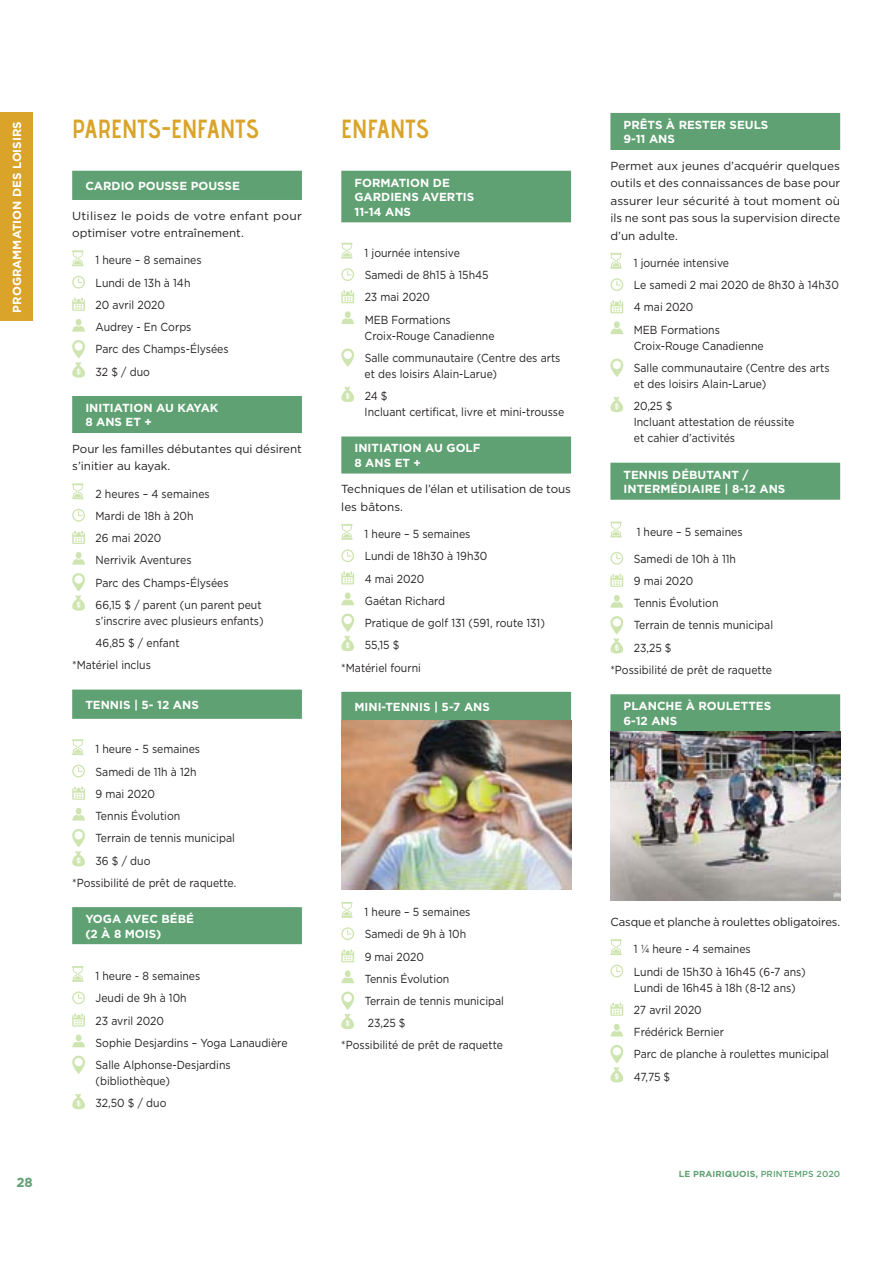
<style>
.page{position:relative;width:893px;height:1263px;background:#fff}
.page>*{position:absolute;margin:0;border:0;box-sizing:border-box;transform-origin:0 0}
.t1{font:700 26.25px "Advent Pro";letter-spacing:.01em;color:#d9a429;scale:.9 1}
.t2{font:700 13.2px "Gotham";color:#5fa172}
.t3{font:11.7px/22.2px "Gotham";color:#231f20;scale:.9 1}
.t4{font:11.7px/17.5px "Gotham";color:#231f20}
.t5{font:700 11.7px/14.5px "Gotham";color:#fff}
.t6{font:700 8.7px "Gotham";letter-spacing:.01em;color:#5fa172}
.s1{font-weight:500}
</style>
<div class="page">
<div style="left:0;top:113px;width:33px;height:208px;background:#d9a429"></div>
<div style="left:72px;top:171px;width:230px;height:29px;background:#5fa172"></div>
<svg style="left:72px;top:250px;width:11px;height:16px"></svg>
<svg style="left:72px;top:276px;width:13px;height:13px"></svg>
<svg style="left:72px;top:298px;width:13px;height:13px"></svg>
<svg style="left:72px;top:319px;width:13px;height:13px"></svg>
<svg style="left:72px;top:340px;width:13px;height:38px"></svg>
<div style="left:72px;top:396px;width:230px;height:37px;background:#5fa172"></div>
<svg style="left:72px;top:483px;width:11px;height:16px"></svg>
<svg style="left:72px;top:509px;width:13px;height:13px"></svg>
<svg style="left:72px;top:531px;width:13px;height:13px"></svg>
<svg style="left:72px;top:552px;width:13px;height:13px"></svg>
<svg style="left:72px;top:573px;width:13px;height:38px"></svg>
<div style="left:72px;top:690px;width:230px;height:29px;background:#5fa172"></div>
<svg style="left:72px;top:739px;width:11px;height:16px"></svg>
<svg style="left:72px;top:765px;width:13px;height:13px"></svg>
<svg style="left:72px;top:787px;width:13px;height:13px"></svg>
<svg style="left:72px;top:808px;width:13px;height:13px"></svg>
<svg style="left:72px;top:829px;width:13px;height:37px"></svg>
<div style="left:72px;top:907px;width:230px;height:37px;background:#5fa172"></div>
<svg style="left:72px;top:966px;width:11px;height:16px"></svg>
<svg style="left:72px;top:991px;width:13px;height:13px"></svg>
<svg style="left:72px;top:1013px;width:13px;height:14px"></svg>
<svg style="left:72px;top:1035px;width:13px;height:12px"></svg>
<svg style="left:72px;top:1056px;width:13px;height:18px"></svg>
<svg style="left:72px;top:1094px;width:13px;height:15px"></svg>
<div style="left:341px;top:171px;width:230px;height:51px;background:#5fa172"></div>
<svg style="left:341px;top:243px;width:11px;height:16px"></svg>
<svg style="left:341px;top:268px;width:13px;height:13px"></svg>
<svg style="left:341px;top:290px;width:13px;height:13px"></svg>
<div style="left:345px;top:311px;width:6px;height:7px;background:#cfe5b1;border-radius:50%"></div>
<svg style="left:341px;top:318px;width:13px;height:6px"></svg>
<svg style="left:341px;top:348px;width:13px;height:19px"></svg>
<svg style="left:341px;top:387px;width:13px;height:15px"></svg>
<div style="left:341px;top:437px;width:230px;height:37px;background:#5fa172"></div>
<svg style="left:341px;top:524px;width:11px;height:16px"></svg>
<svg style="left:341px;top:549px;width:13px;height:13px"></svg>
<svg style="left:341px;top:571px;width:13px;height:13px"></svg>
<svg style="left:341px;top:593px;width:13px;height:12px"></svg>
<svg style="left:341px;top:614px;width:13px;height:37px"></svg>
<div style="left:341px;top:692px;width:230px;height:28px;background:#5fa172"></div>
<img style="left:341px;top:720px;width:230px;height:170px">
<svg style="left:341px;top:902px;width:11px;height:16px"></svg>
<svg style="left:341px;top:927px;width:13px;height:13px"></svg>
<svg style="left:341px;top:949px;width:13px;height:13px"></svg>
<div style="left:345px;top:970px;width:6px;height:7px;background:#cfe5b1;border-radius:50%"></div>
<svg style="left:341px;top:977px;width:13px;height:6px"></svg>
<svg style="left:341px;top:992px;width:13px;height:37px"></svg>
<div style="left:610px;top:113px;width:230px;height:37px;background:#5fa172"></div>
<svg style="left:610px;top:253px;width:11px;height:16px"></svg>
<svg style="left:610px;top:278px;width:13px;height:13px"></svg>
<svg style="left:610px;top:300px;width:13px;height:13px"></svg>
<div style="left:614px;top:321px;width:6px;height:7px;background:#cfe5b1;border-radius:50%"></div>
<svg style="left:610px;top:328px;width:13px;height:6px"></svg>
<svg style="left:610px;top:359px;width:13px;height:18px"></svg>
<svg style="left:610px;top:397px;width:13px;height:15px"></svg>
<div style="left:610px;top:463px;width:230px;height:37px;background:#5fa172"></div>
<svg style="left:610px;top:522px;width:11px;height:15px"></svg>
<svg style="left:610px;top:552px;width:13px;height:13px"></svg>
<svg style="left:610px;top:574px;width:13px;height:13px"></svg>
<div style="left:614px;top:595px;width:6px;height:7px;background:#cfe5b1;border-radius:50%"></div>
<svg style="left:610px;top:602px;width:13px;height:6px"></svg>
<svg style="left:610px;top:616px;width:13px;height:38px"></svg>
<div style="left:610px;top:694px;width:230px;height:37px;background:#5fa172"></div>
<img style="left:610px;top:731px;width:230px;height:170px">
<svg style="left:610px;top:939px;width:11px;height:16px"></svg>
<svg style="left:610px;top:965px;width:13px;height:12px"></svg>
<svg style="left:610px;top:1003px;width:13px;height:13px"></svg>
<div style="left:614px;top:1024px;width:6px;height:7px;background:#cfe5b1;border-radius:50%"></div>
<svg style="left:610px;top:1031px;width:13px;height:6px"></svg>
<svg style="left:610px;top:1045px;width:13px;height:37px"></svg>
<p class="t5" style="left:10px;top:313px;width:193px;rotate:-90deg">PROGRAMMATION DES LOISIRS</p>
<p class="t2" style="left:16px;top:1174px;width:18px">28</p>
<h1 class="t1" style="left:72px;top:113px;width:210px">PARENTS-ENFANTS</h1>
<p class="t5" style="left:85px;top:179px;width:156px">CARDIO POUSSE POUSSE</p>
<p class="t4" style="left:72px;top:208px;width:231px">Utilisez le poids de votre enfant pour optimiser votre entraînement.</p>
<p class="t3" style="left:96px;top:250px;width:149px">1 heure – 8 semaines<br>Lundi de 13h à 14h<br>20 avril 2020<br>Audrey - En Corps<br>Parc des Champs-Élysées<br>32 $ / duo</p>
<p class="t5" style="left:85px;top:401px;width:135px">INITIATION AU KAYAK<br>8 ANS ET +</p>
<p class="t4" style="left:72px;top:441px;width:231px">Pour les familles débutantes qui désirent s’initier au kayak.</p>
<p class="t3" style="left:96px;top:483px;width:186px">2 heures – 4 semaines<br>Mardi de 18h à 20h<br>26 mai 2020<br>Nerrivik Aventures<br>Parc des Champs-Élysées<br>66,15 $ / parent (un parent peut</p>
<p class="t3" style="left:96px;top:610px;width:188px">s’inscrire avec plusieurs enfants)</p>
<p class="t3" style="left:96px;top:633px;width:95px">46,85 $ / enfant</p>
<p class="t3" style="left:72px;top:655px;width:89px">*Matériel inclus</p>
<p class="t5" style="left:85px;top:698px;width:115px">TENNIS | 5- 12 ANS</p>
<p class="t3" style="left:96px;top:739px;width:118px">1 heure - 5 semaines</p>
<p class="t3" style="left:96px;top:761px;width:114px">Samedi de 11h à 12h</p>
<p class="t3" style="left:96px;top:783px;width:67px">9 mai 2020</p>
<p class="t3" style="left:96px;top:806px;width:96px">Tennis Évolution</p>
<p class="t3" style="left:96px;top:828px;width:156px">Terrain de tennis municipal</p>
<p class="t3" style="left:96px;top:850px;width:63px">36 $ / duo</p>
<p class="t3" style="left:72px;top:872px;width:184px">*Possibilité de prêt de raquette.</p>
<p class="t5" style="left:85px;top:912px;width:110px">YOGA AVEC BÉBÉ (2 À 8 MOIS)</p>
<p class="t3" style="left:96px;top:966px;width:215px">1 heure - 8 semaines<br>Jeudi de 9h à 10h<br>23 avril 2020<br>Sophie Desjardins – Yoga Lanaudière<br>Salle Alphonse-Desjardins</p>
<p class="t3" style="left:96px;top:1071px;width:84px">(bibliothèque)<br>32,50 $ / duo</p>
<h1 class="t1" style="left:341px;top:113px;width:99px">ENFANTS</h1>
<p class="t5" style="left:354px;top:175px;width:121px">FORMATION DE<br>GARDIENS AVERTIS<br>11-14 ANS</p>
<p class="t3" style="left:365px;top:242px;width:139px">1 journée intensive<br>Samedi de 8h15 à 15h45<br>23 mai 2020<br>MEB Formations</p>
<p class="t3" style="left:365px;top:325px;width:219px">Croix-Rouge Canadienne<br>Salle communautaire (Centre des arts</p>
<p class="t3" style="left:365px;top:364px;width:149px">et des loisirs Alain-Larue)<br>24 $</p>
<p class="t3" style="left:365px;top:402px;width:223px">Incluant certificat, livre et mini-trousse</p>
<p class="t5" style="left:354px;top:441px;width:128px">INITIATION AU GOLF<br>8 ANS ET +</p>
<p class="t4" style="left:341px;top:481px;width:231px">Techniques de l’élan et utilisation de tous les bâtons.</p>
<p class="t3" style="left:365px;top:524px;width:119px">1 heure – 5 semaines</p>
<p class="t3" style="left:365px;top:546px;width:138px">Lundi de 18h30 à 19h30</p>
<p class="t3" style="left:365px;top:568px;width:68px">4 mai 2020</p>
<p class="t3" style="left:365px;top:590px;width:91px">Gaétan Richard</p>
<p class="t3" style="left:365px;top:613px;width:202px">Pratique de golf 131 (591, route 131)</p>
<p class="t3" style="left:365px;top:635px;width:40px">55,15 $</p>
<p class="t3" style="left:341px;top:657px;width:90px">*Matériel fourni</p>
<p class="t5" style="left:354px;top:700px;width:137px">MINI-TENNIS | 5-7 ANS</p>
<p class="t3" style="left:365px;top:902px;width:119px">1 heure – 5 semaines</p>
<p class="t3" style="left:365px;top:924px;width:114px">Samedi de 9h à 10h</p>
<p class="t3" style="left:365px;top:946px;width:67px">9 mai 2020</p>
<p class="t3" style="left:365px;top:968px;width:96px">Tennis Évolution</p>
<p class="t3" style="left:365px;top:991px;width:156px">Terrain de tennis municipal</p>
<p class="t3" style="left:368px;top:1013px;width:44px">23,25 $</p>
<p class="t3" style="left:341px;top:1035px;width:181px">*Possibilité de prêt de raquette</p>
<p class="t5" style="left:623px;top:118px;width:146px">PRÊTS À RESTER SEULS<br>9-11 ANS</p>
<p class="t4" style="left:610px;top:158px;width:231px;text-align:justify">Permet aux jeunes d’acquérir quelques outils et des connaissances de base pour assurer leur sécurité à tout moment où ils ne sont pas sous la supervision directe d’un adulte.</p>
<p class="t3" style="left:634px;top:253px;width:229px">1 journée intensive<br>Le samedi 2 mai 2020 de 8h30 à 14h30<br>4 mai 2020<br>MEB Formations</p>
<p class="t3" style="left:634px;top:335px;width:219px">Croix-Rouge Canadienne<br>Salle communautaire (Centre des arts</p>
<p class="t3" style="left:634px;top:374px;width:149px">et des loisirs Alain-Larue)<br>20,25 $</p>
<p class="t3" style="left:634px;top:415px;width:180px;line-height:16px">Incluant attestation de réussite et cahier d’activités</p>
<p class="t5" style="left:623px;top:467px;width:163px">TENNIS DÉBUTANT /<br>INTERMÉDIAIRE | 8-12 ANS</p>
<p class="t3" style="left:637px;top:521px;width:119px">1 heure – 5 semaines</p>
<p class="t3" style="left:634px;top:548px;width:115px">Samedi de 10h à 11h</p>
<p class="t3" style="left:634px;top:571px;width:67px">9 mai 2020</p>
<p class="t3" style="left:634px;top:593px;width:96px">Tennis Évolution</p>
<p class="t3" style="left:634px;top:615px;width:156px">Terrain de tennis municipal</p>
<p class="t3" style="left:634px;top:637px;width:44px">23,25 $</p>
<p class="t3" style="left:610px;top:660px;width:181px">*Possibilité de prêt de raquette</p>
<p class="t5" style="left:623px;top:699px;width:149px">PLANCHE À ROULETTES<br>6-12 ANS</p>
<p class="t4" style="left:610px;top:914px;width:231px">Casque et planche à roulettes obligatoires.</p>
<p class="t3" style="left:634px;top:939px;width:193px">1 ¼ heure - 4 semaines<br>Lundi de 15h30 à 16h45 (6-7 ans)</p>
<p class="t3" style="left:634px;top:977px;width:218px">Lundi de 16h45 à 18h (8-12 ans)<br>27 avril 2020<br>Frédérick Bernier<br>Parc de planche à roulettes municipal<br>47,75 $</p>
<p class="t6" style="left:679px;top:1168px;width:163px">LE PRAIRIQUOIS, <span class="s1">PRINTEMPS 2020</span></p>
</div>
